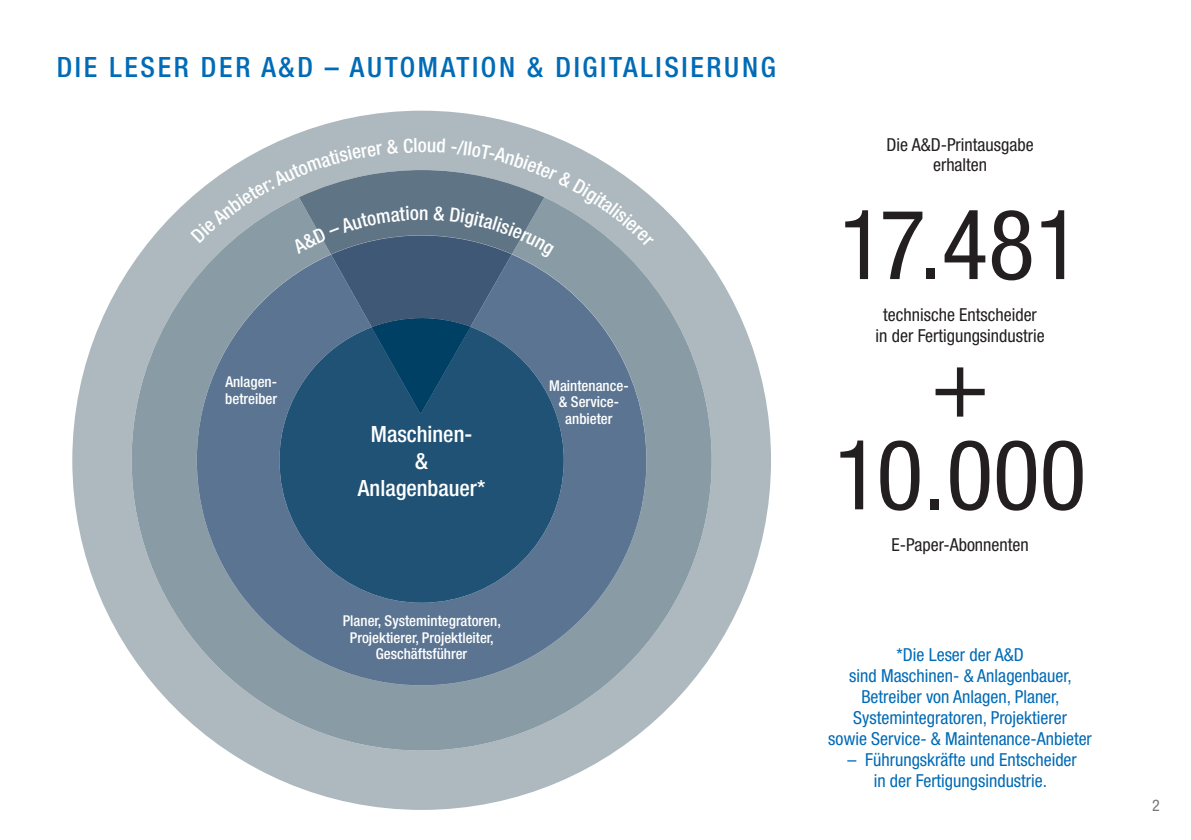
<style>
.page{position:relative;width:1191px;height:840px;background:#fff}
.page>*{position:absolute;margin:0;border:0;box-sizing:border-box;transform-origin:0 0}
.t1{font:condensed 97px/92.6px "Helvetica Neue LT Std";color:#231f20;text-align:center}
.t2{font:500 condensed 28px "Helvetica Neue LT Std";letter-spacing:.095em;color:#006bb6}
.t3{font:500 condensed 22.4px/26.8px "Helvetica Neue LT Std";color:#fff;text-align:center}
.t4{font:500 condensed 19.4px "Helvetica Neue LT Std";color:#fff}
.t5{font:condensed 18px/21px "Helvetica Neue LT Std";color:#006bb6;text-align:center}
.t6{font:condensed 18px/21px "Helvetica Neue LT Std";color:#231f20;text-align:center}
.t7{font:condensed 16px "Helvetica Neue LT Std";color:#76787b}
.t8{font:500 condensed 15px/16.4px "Helvetica Neue LT Std";color:#fff;text-align:center}
</style>
<div class="page">
<svg style="left:72px;top:111px;width:699px;height:698px"></svg>
<svg style="left:132px;top:170px;width:579px;height:580px;background:#a7b4bb"></svg>
<svg style="left:197px;top:413px;width:443px;height:272px;background:#698097"></svg>
<svg style="left:279px;top:413px;width:285px;height:189px;background:#295779"></svg>
<svg style="left:190px;top:138px;width:464px;height:275px;background:#6f869a"></svg>
<h2 class="t2" style="left:57px;top:50px;width:720px">DIE LESER DER A&amp;D – AUTOMATION &amp; DIGITALISIERUNG</h2>
<p class="t4" style="left:418px;top:133px;width:11px">o</p>
<p class="t8" style="left:225px;top:373px;width:53px;text-align:left">Anlagen&shy;betreiber</p>
<p class="t4" style="left:419px;top:201px;width:11px">n</p>
<p class="t3" style="left:358px;top:420px;width:129px">Maschinen-<br>&amp;<br>Anlagenbauer*</p>
<p class="t8" style="left:343px;top:612px;width:160px">Planer, Systemintegratoren,<br>Projektierer, Projektleiter,<br>Geschäftsführer</p>
<p class="t8" style="left:549px;top:377px;width:81px">Maintenance-&amp; Service&shy;anbieter</p>
<p class="t6" style="left:886px;top:133px;width:148px">Die A&amp;D-Printausgabe erhalten</p>
<h1 class="t1" style="left:838px;top:198px;width:244px">17.481</h1>
<p class="t6" style="left:875px;top:304px;width:171px">technische Entscheider in der Fertigungsindustrie</p>
<h1 class="t1" style="left:834px;top:335px;width:254px">+<br>10.000</h1>
<p class="t6" style="left:891px;top:534px;width:139px">E-Paper-Abonnenten</p>
<p class="t5" style="left:828px;top:643px;width:265px">*Die Leser der A&amp;D<br>sind Maschinen- &amp; Anlagenbauer,<br>Betreiber von Anlagen, Planer,<br>Systemintegratoren, Projektierer<br>sowie Service- &amp; Maintenance-Anbieter</p>
<p class="t5" style="left:847px;top:748px;width:231px">– Führungskräfte und Entscheider in der Fertigungsindustrie.</p>
<p class="t7" style="left:1152px;top:795px;width:9px">2</p>
</div>
